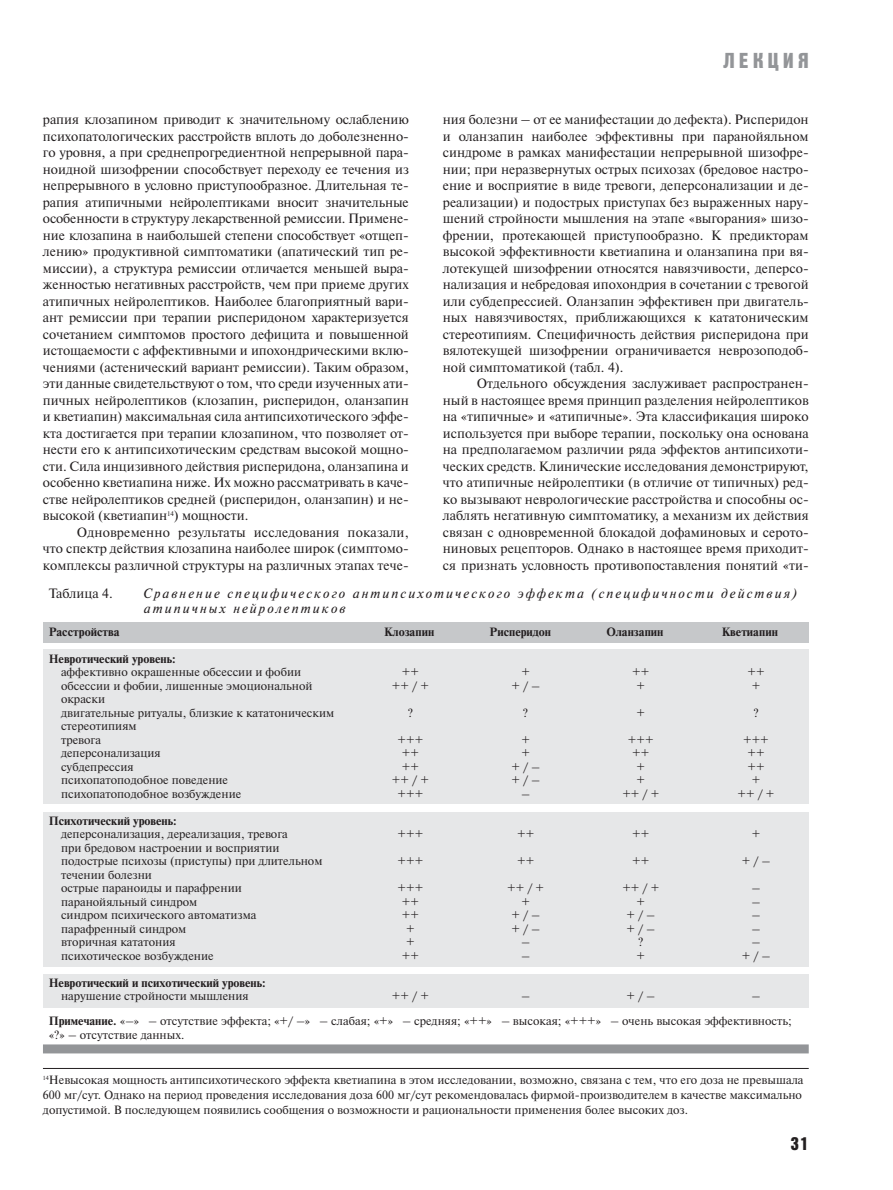
<style>
.page{position:relative;width:893px;height:1190px;background:#fff}
.page>*{position:absolute;margin:0;border:0;box-sizing:border-box;transform-origin:0 0}
.t1{font:21px "Bastion Kontrast";letter-spacing:.21em;color:#939598}
.t2{font:18px "Bastion Kontrast";color:#231f20}
.t3{font:13.5px/16.5px "Newton C";color:#231f20;text-align:justify}
.t4{font:italic 13.5px/15px "Newton C";letter-spacing:.15em;color:#231f20}
.t5{font:12px/13.5px "Newton C";color:#231f20;text-align:center}
.t6{font:700 12px "Newton C";color:#231f20}
.s1{font-weight:700}
</style>
<div class="page">
<hr style="left:43px;top:1068px;width:765px;height:1px;background:#231f20">
<div style="left:43px;top:622px;width:765px;height:21px;background:#c6c8ca"></div>
<div style="left:43px;top:649px;width:765px;height:155px;background:#e6e7e8"></div>
<div style="left:43px;top:1044px;width:765px;height:9px;background:#939598"></div>
<div style="left:43px;top:812px;width:765px;height:154px;background:#e6e7e8"></div>
<div style="left:43px;top:974px;width:765px;height:34px;background:#e6e7e8"></div>
<p class="t3" style="left:43px;top:113px;width:367px">рапия клозапином приводит к значительному ослаблению психопатологических расстройств вплоть до доболезненно&shy;го уровня, а при среднепрогредиентной непрерывной пара&shy;ноидной шизофрении способствует переходу ее течения из непрерывного в условно приступообразное. Длительная те&shy;рапия атипичными нейролептиками вносит значительные особенности в структуру лекарственной ремиссии. Примене&shy;ние клозапина в наибольшей степени способствует «отщеп&shy;лению» продуктивной симптоматики (апатический тип ре&shy;миссии), а структура ремиссии отличается меньшей выра&shy;женностью негативных расстройств, чем при приеме других атипичных нейролептиков. Наиболее благоприятный вари&shy;ант ремиссии при терапии рисперидоном характеризуется сочетанием симптомов простого дефицита и повышенной истощаемости с аффективными и ипохондрическими вклю&shy;чениями (астенический вариант ремиссии). Таким образом, эти данные свидетельствуют о том, что среди изученных ати&shy;пичных нейролептиков (клозапин, рисперидон, оланзапин и кветиапин) максимальная сила антипсихотического эффе&shy;кта достигается при терапии клозапином, что позволяет от&shy;нести его к антипсихотическим средствам высокой мощно&shy;сти. Сила инцизивного действия рисперидона, оланзапина и особенно кветиапина ниже. Их можно рассматривать в каче&shy;стве нейролептиков средней (рисперидон, оланзапин) и не&shy;высокой (кветиапин<sup>14</sup>) мощности.</p>
<p class="t3" style="left:43px;top:525px;width:367px;text-indent:34px">Одновременно результаты исследования показали, что спектр действия клозапина наиболее широк (симптомо&shy;комплексы различной структуры на различных этапах тече-</p>
<h1 class="t1" style="left:723px;top:53px;width:87px">ЛЕКЦИЯ</h1>
<p class="t3" style="left:443px;top:113px;width:367px">ния болезни – от ее манифестации до дефекта). Рисперидон и оланзапин наиболее эффективны при паранойяльном синдроме в рамках манифестации непрерывной шизофре&shy;нии; при неразвернутых острых психозах (бредовое настро&shy;ение и восприятие в виде тревоги, деперсонализации и де&shy;реализации) и подострых приступах без выраженных нару&shy;шений стройности мышления на этапе «выгорания» шизо&shy;френии, протекающей приступообразно. К предикторам высокой эффективности кветиапина и оланзапина при вя&shy;лотекущей шизофрении относятся навязчивости, деперсо&shy;нализация и небредовая ипохондрия в сочетании с тревогой или субдепрессией. Оланзапин эффективен при двигатель&shy;ных навязчивостях, приближающихся к кататоническим стереотипиям. Специфичность действия рисперидона при вялотекущей шизофрении ограничивается неврозоподоб&shy;ной симптоматикой (табл. 4).</p>
<p class="t3" style="left:443px;top:377px;width:367px;text-indent:34px">Отдельного обсуждения заслуживает распространен&shy;ный в настоящее время принцип разделения нейролептиков на «типичные» и «атипичные». Эта классификация широко используется при выборе терапии, поскольку она основана на предполагаемом различии ряда эффектов антипсихоти&shy;ческих средств. Клинические исследования демонстрируют, что атипичные нейролептики (в отличие от типичных) ред&shy;ко вызывают неврологические расстройства и способны ос&shy;лаблять негативную симптоматику, а механизм их действия связан с одновременной блокадой дофаминовых и серото&shy;ниновых рецепторов. Однако в настоящее время приходит&shy;ся признать условность противопоставления понятий «ти-</p>
<p class="t3" style="left:49px;top:586px;width:66px">Таблица 4.</p>
<p class="t4" style="left:144px;top:587px;width:655px">Сравнение специфического антипсихотического эффекта (специфичности действия) атипичных нейролептиков</p>
<p class="t6" style="left:49px;top:627px;width:72px">Расстройства</p>
<p class="t6" style="left:384px;top:627px;width:51px">Клозапин</p>
<p class="t6" style="left:489px;top:627px;width:63px">Рисперидон</p>
<p class="t6" style="left:606px;top:627px;width:59px">Оланзапин</p>
<p class="t6" style="left:721px;top:627px;width:57px">Кветиапин</p>
<p class="t5" style="left:392px;top:666px;width:39px">++ ++ / +</p>
<p class="t5" style="left:408px;top:707px;width:7px">?</p>
<p class="t5" style="left:392px;top:734px;width:39px">+++ ++ ++ ++ / + +++</p>
<p class="t5" style="left:397px;top:828px;width:27px">+++</p>
<p class="t5" style="left:397px;top:855px;width:27px">+++</p>
<p class="t5" style="left:397px;top:882px;width:27px">+++ ++ ++ +<br>+ ++</p>
<p class="t5" style="left:392px;top:990px;width:39px">++ / +</p>
<p class="t6" style="left:49px;top:654px;width:128px">Невротический уровень:</p>
<p class="t5" style="left:61px;top:666px;width:275px;text-align:left">аффективно окрашенные обсессии и фобии обсессии и фобии, лишенные эмоциональной окраски<br>двигательные ритуалы, близкие к кататоническим стереотипиям<br>тревога<br>деперсонализация<br>субдепрессия<br>психопатоподобное поведение психопатоподобное возбуждение</p>
<p class="t6" style="left:49px;top:816px;width:129px">Психотический уровень:</p>
<p class="t5" style="left:61px;top:828px;width:263px;text-align:left">деперсонализация, дереализация, тревога<br>при бредовом настроении и восприятии подострые психозы (приступы) при длительном течении болезни<br>острые параноиды и парафрении паранойяльный синдром<br>синдром психического автоматизма парафренный синдром<br>вторичная кататония<br>психотическое возбуждение</p>
<p class="t6" style="left:49px;top:978px;width:218px">Невротический и психотический уровень:</p>
<p class="t5" style="left:49px;top:984px;width:744px;line-height:24.9px;text-align:left;text-indent:12px">нарушение стройности мышления<br><span class="s1">Примечание.</span> «–» – отсутствие эффекта; «+/ –» – слабая; «+» – средняя; «++» – высокая; «+++» – очень высокая эффективность;</p>
<p class="t5" style="left:49px;top:1029px;width:137px">«?» – отсутствие данных.</p>
<p class="t5" style="left:511px;top:666px;width:30px">+<br>+ / –</p>
<p class="t5" style="left:523px;top:707px;width:7px">?</p>
<p class="t5" style="left:511px;top:734px;width:30px">+<br>+<br>+ / – + / – –</p>
<p class="t5" style="left:517px;top:828px;width:19px">++</p>
<p class="t5" style="left:517px;top:855px;width:19px">++</p>
<p class="t5" style="left:507px;top:882px;width:39px">++ / + +<br>+ / – + / – –<br>–</p>
<p class="t5" style="left:521px;top:990px;width:10px">–</p>
<p class="t5" style="left:632px;top:666px;width:19px">++ +</p>
<p class="t5" style="left:636px;top:707px;width:10px">+</p>
<p class="t5" style="left:622px;top:734px;width:39px">+++ ++<br>+<br>+<br>++ / +</p>
<p class="t5" style="left:632px;top:828px;width:19px">++</p>
<p class="t5" style="left:632px;top:855px;width:19px">++</p>
<p class="t5" style="left:622px;top:882px;width:39px">++ / + +<br>+ / – + / –<br>?<br>+</p>
<p class="t5" style="left:626px;top:990px;width:30px">+ / –</p>
<p class="t5" style="left:747px;top:666px;width:19px">++ +</p>
<p class="t5" style="left:753px;top:707px;width:7px">?</p>
<p class="t5" style="left:737px;top:734px;width:39px">+++ ++ ++<br>+<br>++ / +</p>
<p class="t5" style="left:751px;top:828px;width:10px">+</p>
<p class="t5" style="left:741px;top:855px;width:30px">+ / –</p>
<p class="t5" style="left:741px;top:882px;width:30px">–<br>–<br>–<br>–<br>–<br>+ / –</p>
<p class="t5" style="left:751px;top:990px;width:10px">–</p>
<p class="t5" style="left:43px;top:1074px;width:762px;line-height:15px;text-align:left"><sup>14</sup>Невысокая мощность антипсихотического эффекта кветиапина в этом исследовании, возможно, связана с тем, что его доза не превышала<br>600 мг/сут. Однако на период проведения исследования доза 600 мг/сут рекомендовалась фирмой-производителем в качестве максимально допустимой. В последующем появились сообщения о возможности и рациональности применения более высоких доз.</p>
<h2 class="t2" style="left:790px;top:1137px;width:19px">31</h2>
</div>
